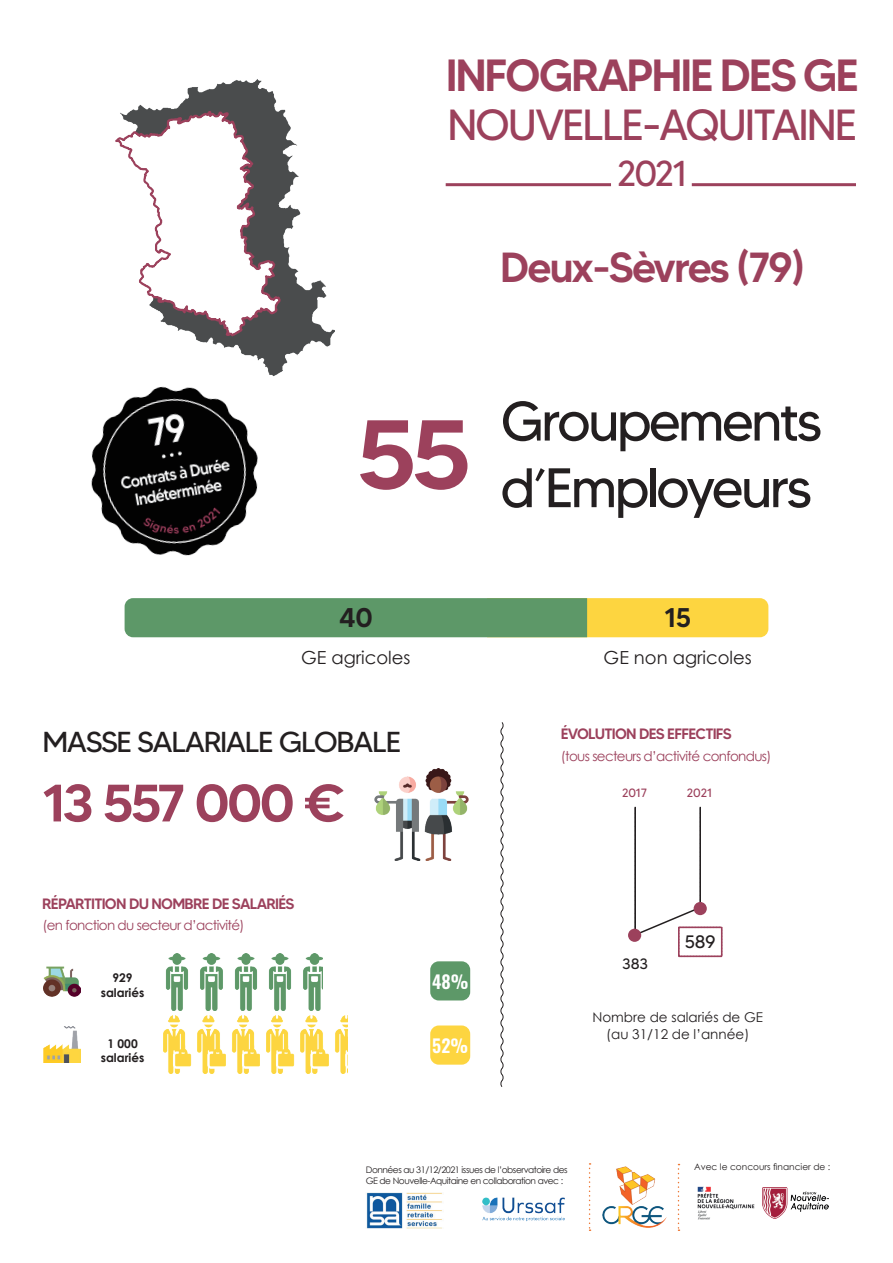
<style>
.page{position:relative;width:893px;height:1263px;background:#fff}
.page>*{position:absolute;margin:0;border:0;box-sizing:border-box;transform-origin:0 0}
.t1{font:500 97.5px "MADETOMMY";color:#9c415c;scale:1.1 1}
.t2{font:55.5px/66.6px "MADETOMMY";letter-spacing:-.05em;color:#231f20}
.t3{font:500 52.5px "MADETOMMY";letter-spacing:-.06em;color:#9c415c;scale:1.05 1}
.t4{font:500 45px "MADETOMMY";letter-spacing:-.05em;color:#9c415c}
.t5{font:43.5px "MADETOMMY";letter-spacing:-.05em;color:#9c415c}
.t6{font:500 42px "MADETOMMY";letter-spacing:-.05em;color:#9c415c}
.t7{font:36px "MADETOMMY";color:#9c415c}
.t8{font:28.8px "MADETOMMY";letter-spacing:-.05em;color:#231f20;scale:1.05 1}
.t9{font:500 27px "MADETOMMY";color:#231f20}
.t10{font:18px "Century Gothic";color:#231f20}
.t11{font:600 18px "Oswald";color:#fff}
.t12{font:18px "MADETOMMY";color:#231f20}
.t13{font:500 15px "MADETOMMY";letter-spacing:-.05em;color:#9c415c}
.t14{font:15px "MADETOMMY";color:#231f20}
.t15{font:13.5px "Century Gothic";letter-spacing:-.05em;color:#9c415c}
.t16{font:13.5px/16.2px "Century Gothic";color:#231f20;text-align:center}
.t17{font:700 12px/14.4px "Century Gothic";color:#231f20;text-align:center}
.t18{font:12px "MADETOMMY";letter-spacing:-.01em;color:#9c415c}
.t19{font:9px "Century Gothic";letter-spacing:-.05em;color:#231f20}
.t20{font:9px "Century Gothic";color:#231f20}
</style>
<div class="page">
<hr style="left:692px;top:183px;width:164px;height:3px;background:#9c415c">
<hr style="left:446px;top:183px;width:165px;height:3px;background:#9c415c">
<svg style="left:125px;top:598px;width:643px;height:39px;background:#8aa95d"></svg>
<img style="left:374px;top:769px;width:95px;height:91px">
<svg style="left:500px;top:722px;width:4px;height:365px"></svg>
<img style="left:166px;top:953px;width:22px;height:58px">
<img style="left:163px;top:1016px;width:28px;height:57px">
<img style="left:269px;top:953px;width:22px;height:58px">
<img style="left:235px;top:953px;width:22px;height:58px">
<img style="left:200px;top:953px;width:23px;height:58px">
<img style="left:44px;top:1026px;width:36px;height:37px">
<img style="left:44px;top:966px;width:36px;height:31px">
<div style="left:430px;top:961px;width:40px;height:39px;background:#5d9868;border-radius:9px"></div>
<div style="left:430px;top:1025px;width:40px;height:40px;background:#fdd540;border-radius:9px"></div>
<svg style="left:633px;top:807px;width:89px;height:150px"></svg>
<div style="left:694px;top:902px;width:13px;height:13px;background:#9c415c;border-radius:50%"></div>
<div style="left:628px;top:929px;width:13px;height:13px;background:#9c415c;border-radius:50%"></div>
<svg style="left:678px;top:1164px;width:1px;height:67px"></svg>
<img style="left:366px;top:1192px;width:76px;height:36px">
<svg style="left:589px;top:1163px;width:2px;height:68px"></svg>
<img style="left:602px;top:1166px;width:65px;height:62px">
<img style="left:697px;top:1186px;width:58px;height:34px">
<img style="left:762px;top:1187px;width:66px;height:31px">
<img style="left:482px;top:1197px;width:83px;height:25px">
<img style="left:91px;top:386px;width:167px;height:170px">
<img style="left:115px;top:79px;width:220px;height:298px">
<img style="left:303px;top:953px;width:20px;height:58px">
<img style="left:197px;top:1016px;width:29px;height:57px">
<img style="left:232px;top:1016px;width:28px;height:57px">
<img style="left:266px;top:1016px;width:28px;height:57px">
<img style="left:300px;top:1016px;width:29px;height:57px">
<img style="left:335px;top:1016px;width:13px;height:57px">
<h3 class="t4" style="left:446px;top:47px;width:415px">INFOGRAPHIE DES GE</h3>
<h3 class="t5" style="left:447px;top:98px;width:411px">NOUVELLE-AQUITAINE</h3>
<h3 class="t7" style="left:617px;top:151px;width:73px">2021</h3>
<h3 class="t6" style="left:500px;top:241px;width:306px">Deux-Sèvres (79)</h3>
<h1 class="t1" style="left:356px;top:394px;width:107px">55</h1>
<h2 class="t2" style="left:500px;top:387px;width:323px">Groupements d’Employeurs</h2>
<h3 class="t9" style="left:339px;top:601px;width:36px">40</h3>
<h3 class="t9" style="left:665px;top:601px;width:28px">15</h3>
<h3 class="t10" style="left:301px;top:645px;width:111px">GE agricoles</h3>
<h3 class="t10" style="left:604px;top:645px;width:150px">GE non agricoles</h3>
<h3 class="t8" style="left:43px;top:724px;width:343px">MASSE SALARIALE GLOBALE</h3>
<h3 class="t3" style="left:42px;top:770px;width:290px">13 557 000 €</h3>
<h3 class="t13" style="left:42px;top:895px;width:254px">RÉPARTITION DU NOMBRE DE SALARIÉS</h3>
<h3 class="t15" style="left:43px;top:915px;width:203px">(en fonction du secteur d’activité)</h3>
<h3 class="t17" style="left:101px;top:970px;width:45px">929 salariés</h3>
<h3 class="t17" style="left:101px;top:1036px;width:45px">1 000 salariés</h3>
<h3 class="t11" style="left:432px;top:972px;width:38px">48%</h3>
<h3 class="t11" style="left:432px;top:1036px;width:37px">52%</h3>
<h3 class="t13" style="left:561px;top:725px;width:172px">ÉVOLUTION DES EFFECTIFS</h3>
<h3 class="t15" style="left:561px;top:747px;width:212px">(tous secteurs d’activité confondus)</h3>
<h3 class="t18" style="left:622px;top:785px;width:27px">2017</h3>
<h3 class="t18" style="left:687px;top:785px;width:27px">2021</h3>
<h3 class="t14" style="left:622px;top:955px;width:27px">383</h3>
<h3 class="t12" style="left:685px;top:931px;width:33px">589</h3>
<h3 class="t16" style="left:592px;top:1009px;width:172px">Nombre de salariés de GE (au 31/12 de l’année)</h3>
<p class="t19" style="left:366px;top:1163px;width:203px">Données au 31/12/2021 issues de l’observatoire des</p>
<p class="t20" style="left:694px;top:1160px;width:138px">Avec le concours financier de :</p>
<p class="t19" style="left:366px;top:1174px;width:199px">GE de Nouvelle-Aquitaine en collaboration avec :</p>
</div>
